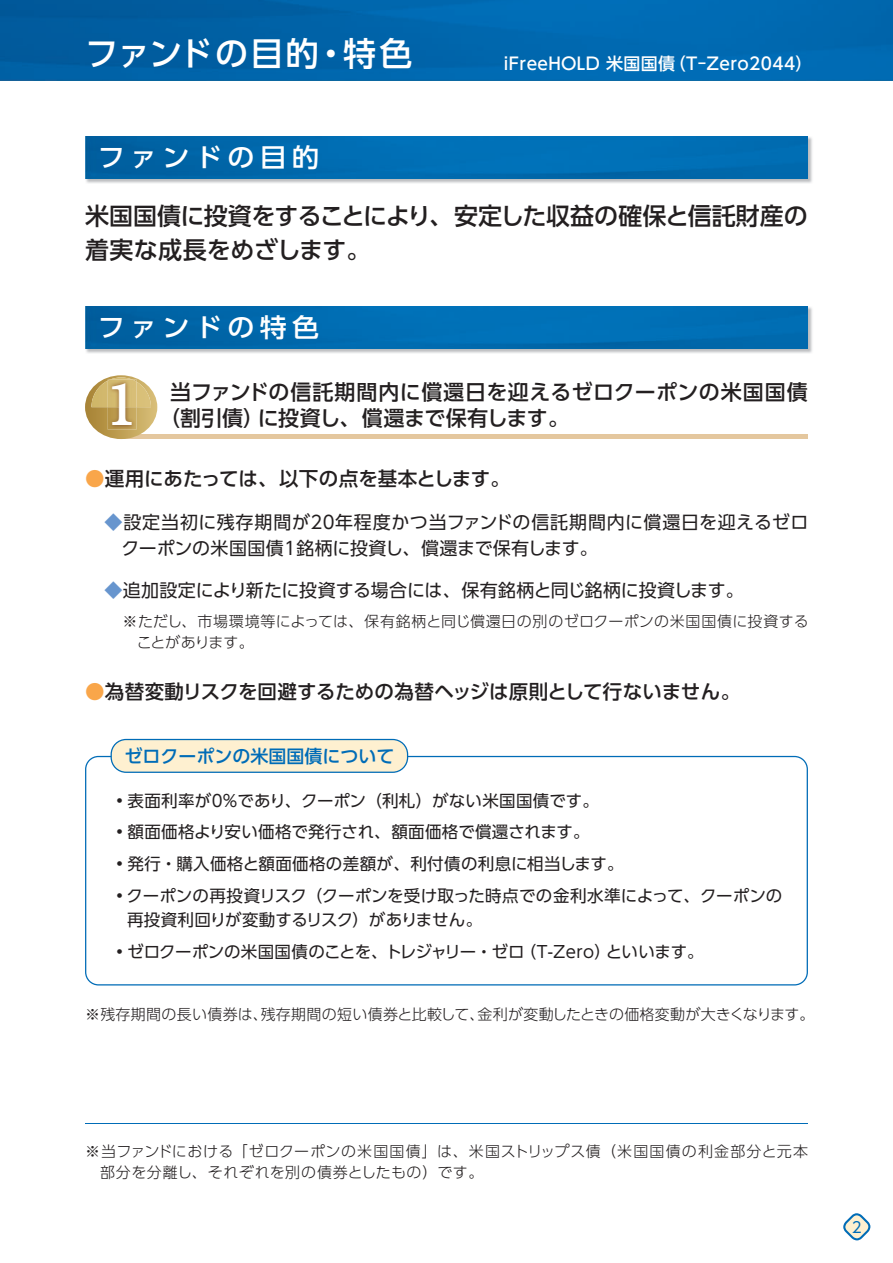
<style>
.page{position:relative;width:893px;height:1263px;background:#fff}
.page>*{position:absolute;margin:0;border:0;box-sizing:border-box;transform-origin:0 0}
.t1{font:800 53.1px "TBUD Min Std";color:#fff;scale:.8 1}
.t2{font:500 33px "UD Shin Go Pro";letter-spacing:.065em;color:#fff}
.t3{font:500 25.65px "UD Shin Go Pro";letter-spacing:.2em;color:#fff;scale:1.05 1}
.t4{font:500 24px/34px "UD Shin Go Pro";letter-spacing:-.01em;color:#231f20}
.t5{font:500 21px "UD Shin Go Pro";letter-spacing:.015em;color:#231f20}
.t6{font:500 21px "UD Shin Go Pro";letter-spacing:-.015em;color:#231f20}
.t7{font:500 19.5px "UD Shin Go Pro";color:#231f20}
.t8{font:18px/25.5px "UD Shin Go Pro";letter-spacing:.02em;color:#231f20}
.t9{font:18px "UD Shin Go Pro";letter-spacing:-.01em;color:#231f20}
.t10{font:500 18px "UD Shin Go Pro";color:#006cb7}
.t11{font:500 16.95px "UD Shin Go Pro";letter-spacing:.02em;color:#fff}
.t12{font:16.5px/23.4px "UD Shin Go Pro";letter-spacing:.01em;color:#231f20}
.t13{font:16.5px "UD Shin Go Pro";letter-spacing:-.015em;color:#231f20}
.t14{font:300 15px/21.3px "UD Shin Go Pro";letter-spacing:.02em;color:#231f20}
.t15{font:300 15px/21.3px "UD Shin Go Pro";letter-spacing:.04em;color:#231f20}
.t16{font:15px "UD Shin Go Pro";color:#006cb7}
.s1{color:#f9a64a}
.s2{color:#6795ce}
</style>
<div class="page">
<svg style="left:843px;top:1213px;width:28px;height:28px"></svg>
<img style="left:0;top:0;width:893px;height:81px">
<img style="left:86px;top:137px;width:726px;height:46px">
<img style="left:85px;top:136px;width:723px;height:43px">
<img style="left:86px;top:307px;width:726px;height:46px">
<img style="left:85px;top:306px;width:723px;height:43px">
<hr style="left:119px;top:435px;width:689px;height:4px;background:#e4c79e">
<svg style="left:85px;top:375px;width:72px;height:64px"></svg>
<img style="left:108px;top:407px;width:28px;height:23px">
<img style="left:108px;top:379px;width:28px;height:28px">
<svg style="left:85px;top:756px;width:723px;height:229px"></svg>
<svg style="left:111px;top:739px;width:297px;height:34px;background:#eae6cf"></svg>
<hr style="left:85px;top:1123px;width:723px;height:1px;background:#006cb7">
<h2 class="t2" style="left:85px;top:26px;width:329px">ファンドの目的・特色</h2>
<p class="t11" style="left:504px;top:50px;width:310px">iFreeHOLD 米国国債（T-Zero2044）</p>
<h3 class="t3" style="left:98px;top:137px;width:212px">ファンドの目的</h3>
<h3 class="t4" style="left:85px;top:198px;width:724px">米国国債に投資をすることにより、安定した収益の確保と信託財産の着実な成長をめざします。</h3>
<h3 class="t3" style="left:98px;top:307px;width:212px">ファンドの特色</h3>
<h1 class="t1" style="left:105px;top:364px;width:41px">1</h1>
<p class="t5" style="left:170px;top:375px;width:639px">当ファンドの信託期間内に償還日を迎えるゼロクーポンの米国国債</p>
<p class="t6" style="left:159px;top:401px;width:411px">（割引債）に投資し、償還まで保有します。</p>
<p class="t7" style="left:85px;top:463px;width:426px"><span class="s1">●</span>運用にあたっては、以下の点を基本とします。</p>
<p class="t8" style="left:122px;top:509px;width:688px;text-indent:-17px"><span class="s2">◆</span>設定当初に残存期間が20年程度かつ当ファンドの信託期間内に償還日を迎えるゼロクーポンの米国国債1銘柄に投資し、償還まで保有します。</p>
<p class="t9" style="left:105px;top:576px;width:641px"><span class="s2">◆</span>追加設定により新たに投資する場合には、保有銘柄と同じ銘柄に投資します。</p>
<p class="t14" style="left:137px;top:610px;width:674px;text-indent:-14px">※ただし、市場環境等によっては、保有銘柄と同じ償還日の別のゼロクーポンの米国国債に投資することがあります。</p>
<p class="t7" style="left:85px;top:675px;width:657px"><span class="s1">●</span>為替変動リスクを回避するための為替ヘッジは原則として行ないません。</p>
<p class="t10" style="left:124px;top:741px;width:271px">ゼロクーポンの米国国債について</p>
<p class="t12" style="left:116px;top:788px;width:484px">• 表面利率が0％であり、クーポン（利札）がない米国国債です。</p>
<p class="t12" style="left:116px;top:820px;width:475px">• 額面価格より安い価格で発行され、額面価格で償還されます。</p>
<p class="t12" style="left:116px;top:852px;width:509px">• 発行・購入価格と額面価格の差額が、利付債の利息に相当します。</p>
<p class="t12" style="left:127px;top:884px;width:657px;text-indent:-11px">• クーポンの再投資リスク（クーポンを受け取った時点での金利水準によって、クーポンの再投資利回りが変動するリスク）がありません。</p>
<p class="t13" style="left:116px;top:938px;width:589px">• ゼロクーポンの米国国債のことを、トレジャリー・ゼロ（T-Zero）といいます。</p>
<p class="t14" style="left:85px;top:1003px;width:731px">※残存期間の長い債券は、残存期間の短い債券と比較して、金利が変動したときの価格変動が大きくなります。</p>
<p class="t15" style="left:100px;top:1140px;width:709px;text-indent:-15px">※当ファンドにおける「ゼロクーポンの米国国債」は、米国ストリップス債（米国国債の利金部分と元本部分を分離し、それぞれを別の債券としたもの）です。</p>
<p class="t16" style="left:852px;top:1215px;width:11px">2</p>
</div>
